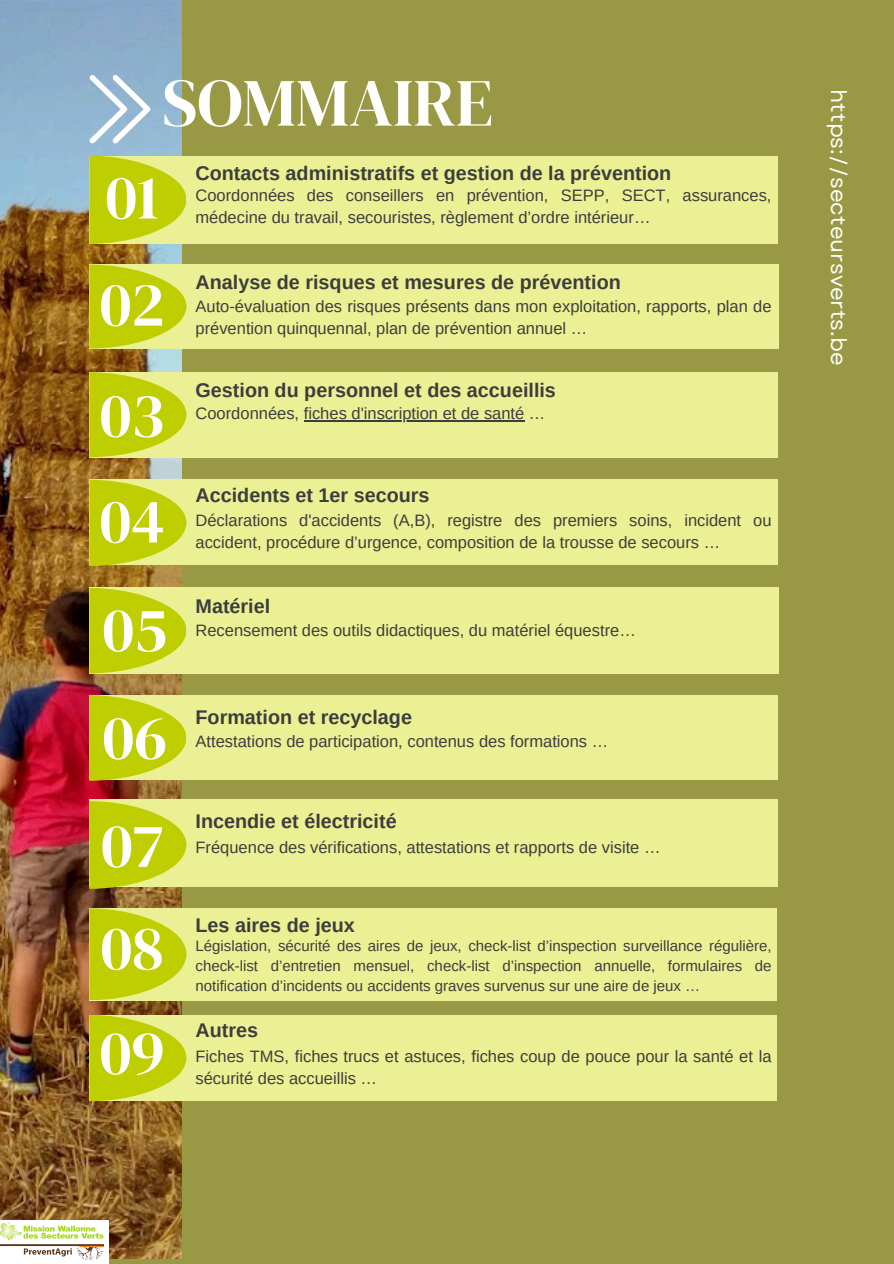
<style>
.page{position:relative;width:894px;height:1264px;background:#fff}
.page>*{position:absolute;margin:0;border:0;box-sizing:border-box;transform-origin:0 0}
.t1{font:67.35px "DM Serif Display";color:#fefefd}
.t2{font:62.7px "DM Serif Display";color:#fefefd}
.t3{font:21.45px "Garet";color:#fefefd}
.t4{font:700 19.8px "Arimo";color:#3d3d3d}
.t5{font:16.5px/22.5px "Arimo";color:#3d3d3d}
.t6{font:15px/20.2px "Arimo";color:#3d3d3d;text-align:justify}
</style>
<div class="page">
<div style="left:0;top:0;width:893px;height:1263px;background:#989845"></div>
<img style="left:0;top:0;width:182px;height:1258px">
<div style="left:89px;top:157px;width:689px;height:87px;background:#ebf094"></div>
<svg style="left:89px;top:156px;width:97px;height:88px"></svg>
<svg style="left:89px;top:75px;width:61px;height:68px;background:#acc7db"></svg>
<div style="left:89px;top:264px;width:689px;height:84px;background:#ebf094"></div>
<div style="left:89px;top:372px;width:689px;height:85px;background:#ebf094"></div>
<div style="left:89px;top:479px;width:689px;height:86px;background:#ebf094"></div>
<div style="left:89px;top:587px;width:689px;height:87px;background:#ebf094"></div>
<div style="left:89px;top:695px;width:689px;height:84px;background:#ebf094"></div>
<div style="left:89px;top:799px;width:688px;height:87px;background:#ebf094"></div>
<div style="left:89px;top:908px;width:687px;height:92px;background:#ebf094"></div>
<svg style="left:89px;top:908px;width:97px;height:92px"></svg>
<svg style="left:89px;top:264px;width:97px;height:84px"></svg>
<svg style="left:89px;top:372px;width:97px;height:85px"></svg>
<svg style="left:89px;top:479px;width:97px;height:87px"></svg>
<svg style="left:89px;top:588px;width:97px;height:85px"></svg>
<svg style="left:89px;top:695px;width:97px;height:85px"></svg>
<svg style="left:89px;top:801px;width:97px;height:87px"></svg>
<img style="left:0;top:1220px;width:108px;height:43px">
<hr style="left:304px;top:420px;width:220px;height:2px;background:#3d3d3d">
<div style="left:89px;top:1014px;width:687px;height:86px;background:#ebf094"></div>
<svg style="left:89px;top:1014px;width:97px;height:87px"></svg>
<p class="t1" style="left:162px;top:56px;width:332px">SOMMAIRE</p>
<p class="t4" style="left:195px;top:162px;width:477px">Contacts administratifs et gestion de la prévention</p>
<p class="t2" style="left:105px;top:153px;width:55px">01</p>
<p class="t5" style="left:195px;top:184px;width:577px">Coordonnées des conseillers en prévention, SEPP, SECT, assurances, médecine du travail, secouristes, règlement d’ordre intérieur…</p>
<p class="t2" style="left:100px;top:261px;width:66px">02</p>
<p class="t2" style="left:100px;top:372px;width:66px">03</p>
<p class="t2" style="left:99px;top:477px;width:67px">04</p>
<p class="t2" style="left:102px;top:586px;width:66px">05</p>
<h1 class="t2" style="left:102px;top:693px;width:66px">06</h1>
<p class="t2" style="left:101px;top:801px;width:64px">07</p>
<h2 class="t2" style="left:101px;top:904px;width:64px">08</h2>
<h2 class="t2" style="left:100px;top:1008px;width:66px">09</h2>
<p class="t4" style="left:195px;top:271px;width:426px">Analyse de risques et mesures de prévention</p>
<p class="t5" style="left:195px;top:295px;width:577px">Auto-évaluation des risques présents dans mon exploitation, rapports, plan de prévention quinquennal, plan de prévention annuel …</p>
<p class="t4" style="left:195px;top:379px;width:362px">Gestion du personnel et des accueillis</p>
<h2 class="t5" style="left:195px;top:402px;width:351px">Coordonnées, fiches d'inscription et de santé …</h2>
<h2 class="t4" style="left:195px;top:484px;width:235px">Accidents et 1er secours</h2>
<h3 class="t5" style="left:195px;top:509px;width:577px">Déclarations d'accidents (A,B), registre des premiers soins, incident ou accident, procédure d’urgence, composition de la trousse de secours …</h3>
<p class="t4" style="left:195px;top:595px;width:76px">Matériel</p>
<h2 class="t5" style="left:195px;top:619px;width:441px">Recensement des outils didactiques, du matériel équestre…</h2>
<p class="t4" style="left:195px;top:706px;width:218px">Formation et recyclage</p>
<p class="t5" style="left:195px;top:729px;width:414px">Attestations de participation, contenus des formations …</p>
<h2 class="t4" style="left:195px;top:810px;width:202px">Incendie et électricité</h2>
<h2 class="t5" style="left:195px;top:835px;width:466px">Fréquence des vérifications, attestations et rapports de visite …</h2>
<h2 class="t4" style="left:195px;top:914px;width:161px">Les aires de jeux</h2>
<h2 class="t6" style="left:195px;top:935px;width:577px">Législation, sécurité des aires de jeux, check-list d’inspection surveillance régulière, check-list d’entretien mensuel, check-list d’inspection annuelle, formulaires de notification d’incidents ou accidents graves survenus sur une aire de jeux …</h2>
<p class="t4" style="left:195px;top:1019px;width:64px">Autres</p>
<p class="t5" style="left:195px;top:1044px;width:577px">Fiches TMS, fiches trucs et astuces, fiches coup de pouce pour la santé et la sécurité des accueillis …</p>
<p class="t3" style="left:854px;top:89px;width:277px;rotate:90deg">https://secteursverts.be</p>
</div>
